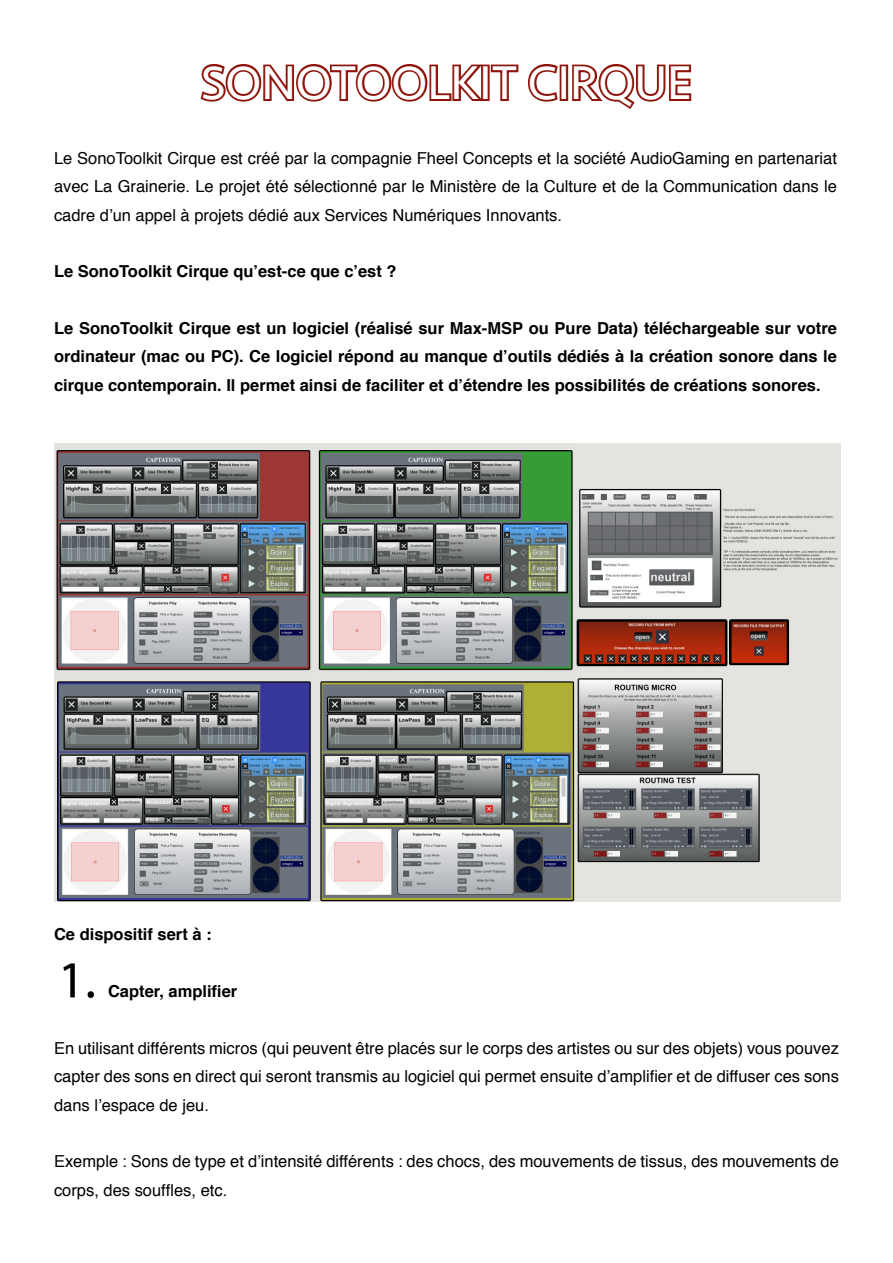
<style>
.page{position:relative;width:893px;height:1263px;background:#fff}
.page>*{position:absolute;margin:0;border:0;box-sizing:border-box;transform-origin:0 0}
.t1{font:48.6px "Seravek";color:#fff}
.t2{font:16.5px/28.3px "Helvetica";color:#000;text-align:justify}
.t3{font:700 16.5px/28.3px "Helvetica";color:#000;text-align:justify}
</style>
<div class="page">
<svg style="left:200px;top:64px;width:360px;height:38px"></svg>
<div style="left:560px;top:65px;width:8px;height:36px;border:4px solid #8e140b"></div>
<svg style="left:572px;top:64px;width:120px;height:45px"></svg>
<img style="left:63px;top:963px;width:31px;height:36px">
<img style="left:54px;top:443px;width:786px;height:458px">
<h1 class="t1" style="left:201px;top:45px;width:492px">SONOTOOLKIT CIRQUE</h1>
<p class="t2" style="left:54px;top:144px;width:784px">Le SonoToolkit Cirque est créé par la compagnie Fheel Concepts et la société AudioGaming en partenariat avec La Grainerie. Le projet été sélectionné par le Ministère de la Culture et de la Communication dans le cadre d’un appel à projets dédié aux Services Numériques Innovants.</p>
<p class="t3" style="left:54px;top:258px;width:344px">Le SonoToolkit Cirque qu’est-ce que c’est ?</p>
<p class="t3" style="left:54px;top:314px;width:784px">Le SonoToolkit Cirque est un logiciel (réalisé sur Max-MSP ou Pure Data) téléchargeable sur votre ordinateur (mac ou PC). Ce logiciel répond au manque d’outils dédiés à la création sonore dans le cirque contemporain. Il permet ainsi de faciliter et d’étendre les possibilités de créations sonores.</p>
<p class="t3" style="left:54px;top:921px;width:159px">Ce dispositif sert à :</p>
<p class="t3" style="left:108px;top:977px;width:131px">Capter, amplifier</p>
<p class="t2" style="left:54px;top:1034px;width:786px">En utilisant différents micros (qui peuvent être placés sur le corps des artistes ou sur des objets) vous pouvez capter des sons en direct qui seront transmis au logiciel qui permet ensuite d’amplifier et de diffuser ces sons dans l’espace de jeu.</p>
<p class="t2" style="left:54px;top:1148px;width:786px">Exemple : Sons de type et d’intensité différents : des chocs, des mouvements de tissus, des mouvements de corps, des souffles, etc.</p>
</div>
